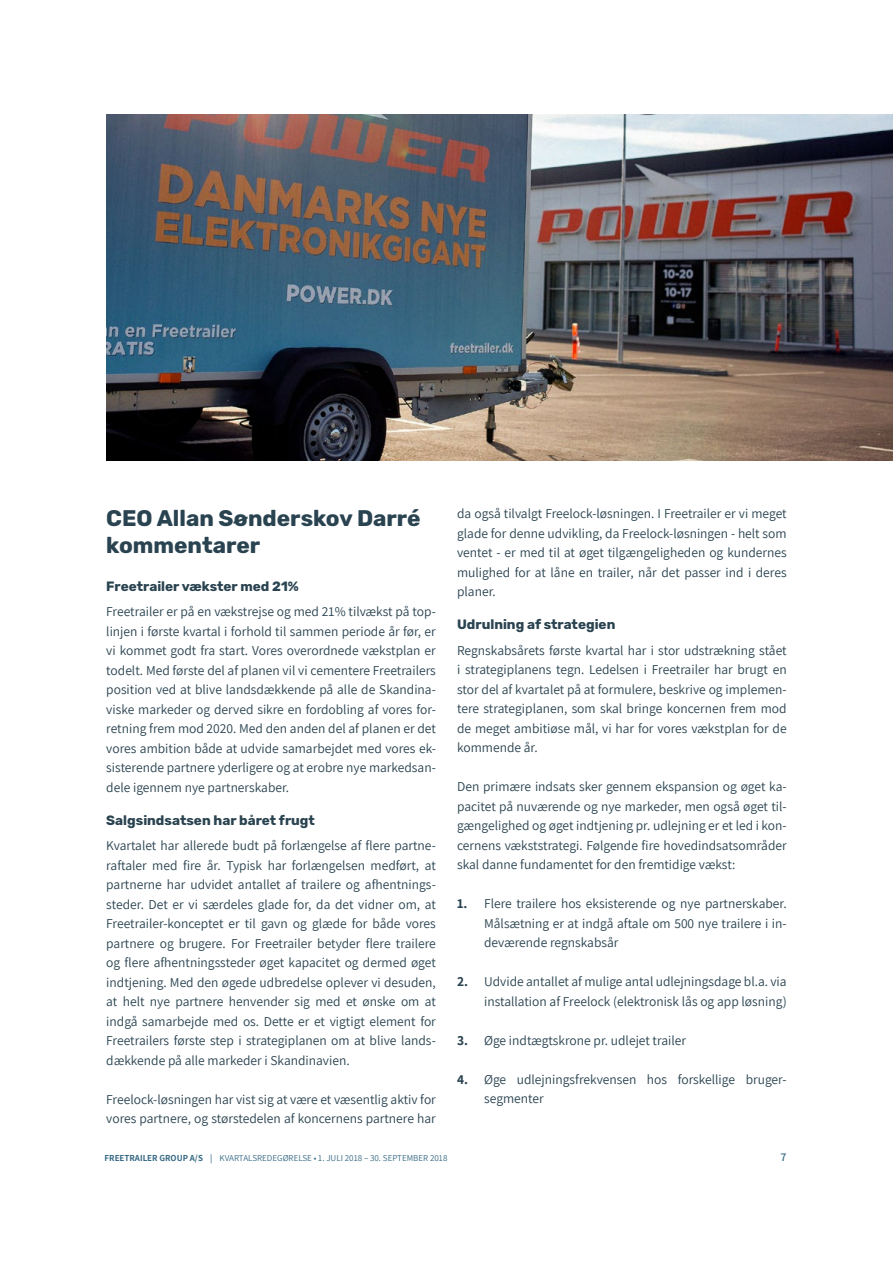
<style>
.page{position:relative;width:893px;height:1263px;background:#fff}
.page>*{position:absolute;margin:0;border:0;box-sizing:border-box;transform-origin:0 0}
.t1{font:700 22.5px/27px "Rubik";color:#2a4350}
.t2{font:13.5px/19.5px "Assistant";color:#2a4350;text-align:justify}
.t3{font:700 13.5px "Rubik";color:#2a4350}
.t4{font:600 12px "Assistant";color:#396b86}
.t5{font:9px "Assistant";color:#396b86}
.s1{font-weight:700}
.s2{font-weight:600}
</style>
<div class="page">
<img style="left:106px;top:115px;width:787px;height:345px">
<h1 class="t1" style="left:106px;top:506px;width:316px">CEO Allan Sønderskov Darré kommentarer</h1>
<p class="t3" style="left:106px;top:578px;width:194px">Freetrailer vækster med 21%</p>
<p class="t2" style="left:106px;top:601px;width:331px">Freetrailer er på en vækstrejse og med 21% tilvækst på top&shy;linjen i første kvartal i forhold til sammen periode år før, er vi kommet godt fra start. Vores overordnede vækstplan er todelt. Med første del af planen vil vi cementere Freetrailers position ved at blive landsdækkende på alle de Skandina&shy;viske markeder og derved sikre en fordobling af vores for&shy;retning frem mod 2020. Med den anden del af planen er det vores ambition både at udvide samarbejdet med vores ek&shy;sisterende partnere yderligere og at erobre nye markedsan&shy;dele igennem nye partnerskaber.</p>
<p class="t3" style="left:106px;top:812px;width:210px">Salgsindsatsen har båret frugt</p>
<p class="t2" style="left:106px;top:835px;width:331px">Kvartalet har allerede budt på forlængelse af flere partne&shy;raftaler med fire år. Typisk har forlængelsen medført, at partnerne har udvidet antallet af trailere og afhentnings&shy;steder. Det er vi særdeles glade for, da det vidner om, at Freetrailer-konceptet er til gavn og glæde for både vores partnere og brugere. For Freetrailer betyder flere trailere og flere afhentningssteder øget kapacitet og dermed øget indtjening. Med den øgede udbredelse oplever vi desuden, at helt nye partnere henvender sig med et ønske om at indgå samarbejde med os. Dette er et vigtigt element for Freetrailers første step i strategiplanen om at blive lands&shy;dækkende på alle markeder i Skandinavien.</p>
<p class="t2" style="left:106px;top:1089px;width:331px">Freelock-løsningen har vist sig at være et væsentlig aktiv for vores partnere, og størstedelen af koncernens partnere har</p>
<p class="t2" style="left:457px;top:503px;width:331px">da også tilvalgt Freelock-løsningen. I Freetrailer er vi meget glade for denne udvikling, da Freelock-løsningen - helt som ventet - er med til at øget tilgængeligheden og kundernes mulighed for at låne en trailer, når det passer ind i deres planer.</p>
<p class="t3" style="left:457px;top:617px;width:160px">Udrulning af strategien</p>
<p class="t2" style="left:457px;top:640px;width:331px">Regnskabsårets første kvartal har i stor udstrækning stået i strategiplanens tegn. Ledelsen i Freetrailer har brugt en stor del af kvartalet på at formulere, beskrive og implemen&shy;tere strategiplanen, som skal bringe koncernen frem mod de meget ambitiøse mål, vi har for vores vækstplan for de kommende år.</p>
<p class="t2" style="left:457px;top:776px;width:331px">Den primære indsats sker gennem ekspansion og øget ka&shy;pacitet på nuværende og nye markeder, men også øget til&shy;gængelighed og øget indtjening pr. udlejning er et led i kon&shy;cernens vækststrategi. Følgende fire hovedindsatsområder skal danne fundamentet for den fremtidige vækst:</p>
<p class="t2" style="left:484px;top:893px;width:304px;text-indent:-27px"><span class="s1">1.</span> Flere trailere hos eksisterende og nye partnerskaber.<br>Målsætning er at indgå aftale om 500 nye trailere i in&shy;deværende regnskabsår</p>
<p class="t2" style="left:457px;top:971px;width:331px;text-align:right"><span class="s1">2.</span> Udvide antallet af mulige antal udlejningsdage bl.a. via installation af Freelock (elektronisk lås og app løsning)</p>
<p class="t2" style="left:457px;top:1030px;width:230px"><span class="s1">3.</span> Øge indtægtskrone pr. udlejet trailer</p>
<p class="t2" style="left:484px;top:1069px;width:304px;text-indent:-27px"><span class="s1">4.</span> Øge udlejningsfrekvensen hos forskellige bruger&shy;segmenter</p>
<p class="t5" style="left:105px;top:1152px;width:344px"><span class="s1">FREETRAILER GROUP A/S</span> <span class="s2">|</span> KVARTALSREDEGØRELSE • 1. JULI 2018 – 30. SEPTEMBER 2018</p>
<p class="t4" style="left:781px;top:1149px;width:8px">7</p>
</div>
